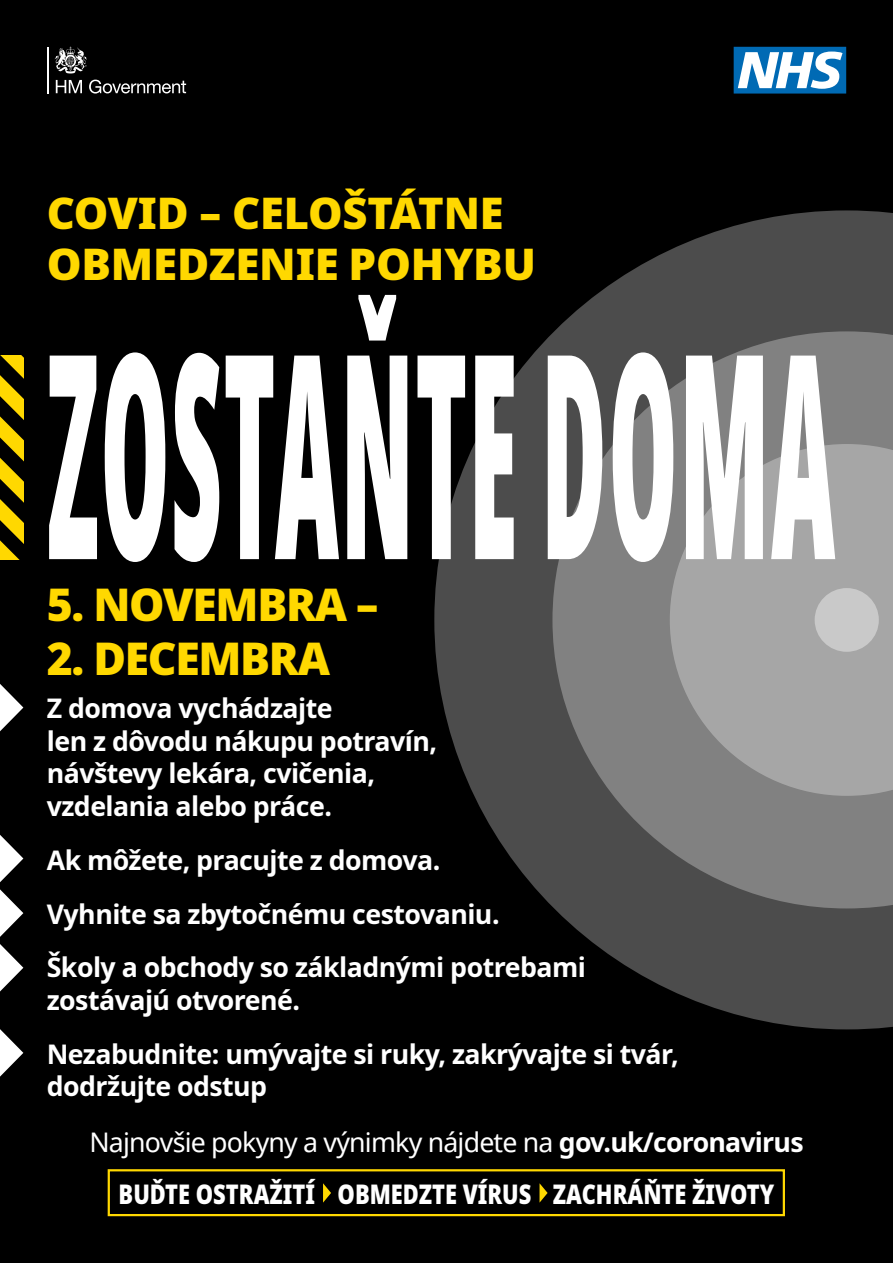
<style>
.page{position:relative;width:893px;height:1263px;background:#000}
.page>*{position:absolute;margin:0;border:0;box-sizing:border-box;transform-origin:0 0}
.t1{font:900 extra-condensed 285px "Noto Sans";letter-spacing:.015em;color:#fff;scale:.39 1}
.t2{font:900 45px "Noto Sans";letter-spacing:-.03em;color:#ffd800}
.t3{font:900 43.5px/51px "Noto Sans";letter-spacing:-.005em;color:#ffd800}
.t4{font:700 27px/32.4px "Noto Sans";letter-spacing:-.02em;color:#fff}
.t5{font:27px "Noto Sans";letter-spacing:-.03em;color:#fff}
.t6{font:900 27px "Noto Sans";color:#fff;scale:.81 1}
.s1{font-weight:700}
</style>
<div class="page">
<svg style="left:434px;top:210px;width:459px;height:819px;fill:#4c4c4c"></svg>
<svg style="left:552px;top:331px;width:341px;height:577px;background:#707070"></svg>
<svg style="left:670px;top:444px;width:223px;height:352px;background:#9f9f9f"></svg>
<div style="left:815px;top:588px;width:64px;height:64px;background:#c9c9c9;border-radius:50%"></div>
<svg style="left:0;top:356px;width:24px;height:204px"></svg>
<div style="left:108px;top:1169px;width:677px;height:47px;border:2px solid #ffd800"></div>
<svg style="left:734px;top:47px;width:112px;height:47px;background:#6ea9d2"></svg>
<svg style="left:56px;top:80px;width:26px;height:13px"></svg>
<svg style="left:89px;top:80px;width:97px;height:14px"></svg>
<svg style="left:55px;top:47px;width:32px;height:26px"></svg>
<hr style="left:47px;top:47px;width:1px;height:46px;background:#fff">
<svg style="left:0;top:684px;width:23px;height:47px"></svg>
<svg style="left:0;top:835px;width:23px;height:47px"></svg>
<svg style="left:0;top:889px;width:23px;height:48px"></svg>
<svg style="left:0;top:944px;width:23px;height:47px"></svg>
<svg style="left:0;top:1029px;width:23px;height:47px"></svg>
<svg style="left:323px;top:1183px;width:8px;height:19px"></svg>
<svg style="left:539px;top:1183px;width:9px;height:19px"></svg>
<h3 class="t3" style="left:47px;top:187px;width:491px">COVID – CELOŠTÁTNE<br>OBMEDZENIE POHYBU</h3>
<h1 class="t1" style="left:47px;top:241px;width:2023px">ZOSTAŇTE DOMA</h1>
<h2 class="t2" style="left:47px;top:571px;width:333px">5. NOVEMBRA –</h2>
<h2 class="t2" style="left:47px;top:625px;width:285px">2. DECEMBRA</h2>
<p class="t4" style="left:47px;top:693px;width:392px">Z domova vychádzajte<br>len z dôvodu nákupu potravín, návštevy lekára, cvičenia, vzdelania alebo práce.</p>
<p class="t4" style="left:47px;top:833px;width:541px;line-height:54px">Ak môžete, pracujte z domova.<br>Vyhnite sa zbytočnému cestovaniu.<br>Školy a obchody so základnými potrebami</p>
<p class="t4" style="left:47px;top:974px;width:634px;line-height:54px">zostávajú otvorené.<br>Nezabudnite: umývajte si ruky, zakrývajte si tvár,</p>
<p class="t4" style="left:47px;top:1071px;width:222px">dodržujte odstup</p>
<p class="t5" style="left:89px;top:1123px;width:716px">Najnovšie pokyny a výnimky nájdete na <span class="s1">gov.uk/coronavirus</span></p>
<p class="t6" style="left:119px;top:1173px;width:811px">BUĎTE OSTRAŽITÍ OBMEDZTE VÍRUS ZACHRÁŇTE ŽIVOTY</p>
</div>
